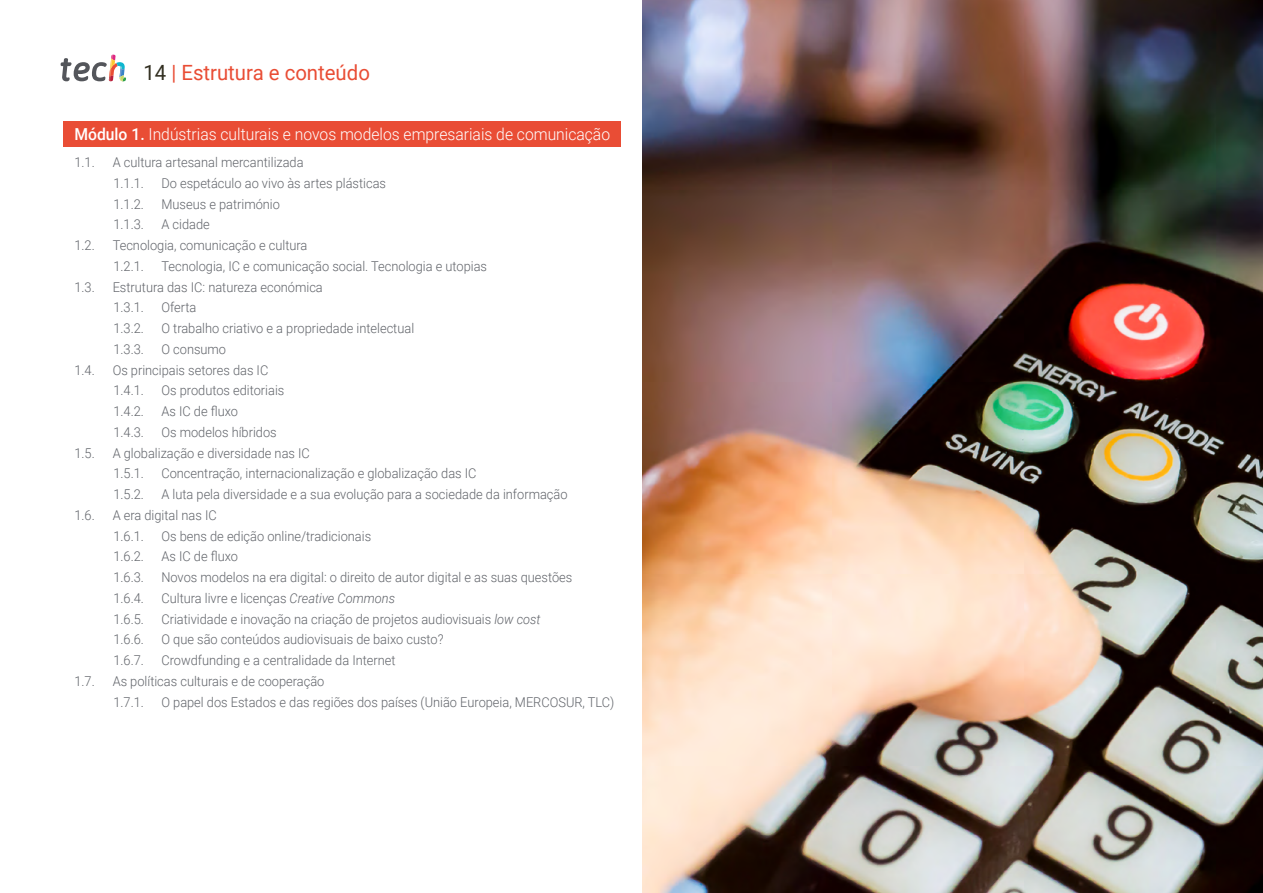
<style>
.page{position:relative;width:1263px;height:893px;background:#fff}
.page>*{position:absolute;margin:0;border:0;box-sizing:border-box;transform-origin:0 0}
.t1{font:21px "Roboto";color:#e94d35}
.t2{font:300 16.5px "Roboto";color:#fff;scale:.95 1}
.t3{font:300 13.5px/20.7px "Roboto";color:#61646a;scale:.95 1}
.s1{color:#312e20}
.s2{font-weight:500}
.s3{font-style:italic}
</style>
<div class="page">
<img style="left:642px;top:0;width:621px;height:893px">
<svg style="left:61px;top:55px;width:65px;height:27px"></svg>
<div style="left:63px;top:121px;width:558px;height:25px;background:#e94d35"></div>
<h1 class="t1" style="left:144px;top:57px;width:228px"><span class="s1">14</span> | Estrutura e conteúdo</h1>
<p class="t2" style="left:74px;top:123px;width:565px"><span class="s2">Módulo 1.</span> Indústrias culturais e novos modelos empresariais de comunicação</p>
<p class="t3" style="left:74px;top:151px;width:23px">1.1.</p>
<p class="t3" style="left:113px;top:151px;width:202px">A cultura artesanal mercantilizada<br>1.1.1.</p>
<p class="t3" style="left:161px;top:172px;width:238px">Do espetáculo ao vivo às artes plásticas</p>
<p class="t3" style="left:113px;top:193px;width:34px">1.1.2.</p>
<p class="t3" style="left:161px;top:193px;width:126px">Museus e património</p>
<p class="t3" style="left:113px;top:214px;width:34px">1.1.3.</p>
<p class="t3" style="left:161px;top:214px;width:52px">A cidade</p>
<p class="t3" style="left:74px;top:234px;width:23px">1.2.</p>
<p class="t3" style="left:113px;top:234px;width:206px">Tecnologia, comunicação e cultura<br>1.2.1.</p>
<p class="t3" style="left:161px;top:255px;width:344px">Tecnologia, IC e comunicação social. Tecnologia e utopias</p>
<p class="t3" style="left:74px;top:276px;width:23px">1.3.</p>
<p class="t3" style="left:113px;top:276px;width:223px">Estrutura das IC: natureza económica<br>1.3.1.</p>
<p class="t3" style="left:161px;top:297px;width:38px">Oferta</p>
<p class="t3" style="left:113px;top:317px;width:34px">1.3.2.</p>
<p class="t3" style="left:161px;top:317px;width:268px">O trabalho criativo e a propriedade intelectual</p>
<p class="t3" style="left:113px;top:338px;width:34px">1.3.3.</p>
<p class="t3" style="left:161px;top:338px;width:70px">O consumo</p>
<p class="t3" style="left:74px;top:359px;width:23px">1.4.</p>
<p class="t3" style="left:113px;top:359px;width:165px">Os principais setores das IC<br>1.4.1.</p>
<p class="t3" style="left:161px;top:380px;width:131px">Os produtos editoriais</p>
<p class="t3" style="left:113px;top:400px;width:34px">1.4.2.</p>
<p class="t3" style="left:161px;top:400px;width:82px">As IC de fluxo</p>
<p class="t3" style="left:113px;top:421px;width:34px">1.4.3.</p>
<p class="t3" style="left:161px;top:421px;width:123px">Os modelos híbridos</p>
<p class="t3" style="left:74px;top:442px;width:23px">1.5.</p>
<p class="t3" style="left:113px;top:442px;width:209px">A globalização e diversidade nas IC<br>1.5.1.</p>
<p class="t3" style="left:161px;top:463px;width:333px">Concentração, internacionalização e globalização das IC</p>
<p class="t3" style="left:113px;top:483px;width:34px">1.5.2.</p>
<p class="t3" style="left:161px;top:483px;width:429px">A luta pela diversidade e a sua evolução para a sociedade da informação</p>
<p class="t3" style="left:74px;top:504px;width:23px">1.6.</p>
<p class="t3" style="left:113px;top:504px;width:111px">A era digital nas IC<br>1.6.1.</p>
<p class="t3" style="left:161px;top:525px;width:222px">Os bens de edição online/tradicionais</p>
<p class="t3" style="left:113px;top:546px;width:34px">1.6.2.</p>
<p class="t3" style="left:161px;top:546px;width:82px">As IC de fluxo</p>
<p class="t3" style="left:113px;top:566px;width:34px">1.6.3.</p>
<p class="t3" style="left:161px;top:566px;width:434px">Novos modelos na era digital: o direito de autor digital e as suas questões</p>
<p class="t3" style="left:113px;top:587px;width:34px">1.6.4.</p>
<p class="t3" style="left:161px;top:587px;width:248px">Cultura livre e licenças <span class="s3">Creative Commons</span></p>
<p class="t3" style="left:113px;top:608px;width:34px">1.6.5.</p>
<p class="t3" style="left:161px;top:608px;width:401px">Criatividade e inovação na criação de projetos audiovisuais <span class="s3">low cost</span></p>
<p class="t3" style="left:113px;top:629px;width:34px">1.6.6.</p>
<p class="t3" style="left:161px;top:629px;width:299px">O que são conteúdos audiovisuais de baixo custo?</p>
<p class="t3" style="left:113px;top:649px;width:34px">1.6.7.</p>
<p class="t3" style="left:161px;top:649px;width:248px">Crowdfunding e a centralidade da Internet</p>
<p class="t3" style="left:74px;top:670px;width:23px">1.7.</p>
<p class="t3" style="left:113px;top:670px;width:224px">As políticas culturais e de cooperação<br>1.7.1.</p>
<p class="t3" style="left:161px;top:691px;width:478px">O papel dos Estados e das regiões dos países (União Europeia, MERCOSUR, TLC)</p>
</div>
